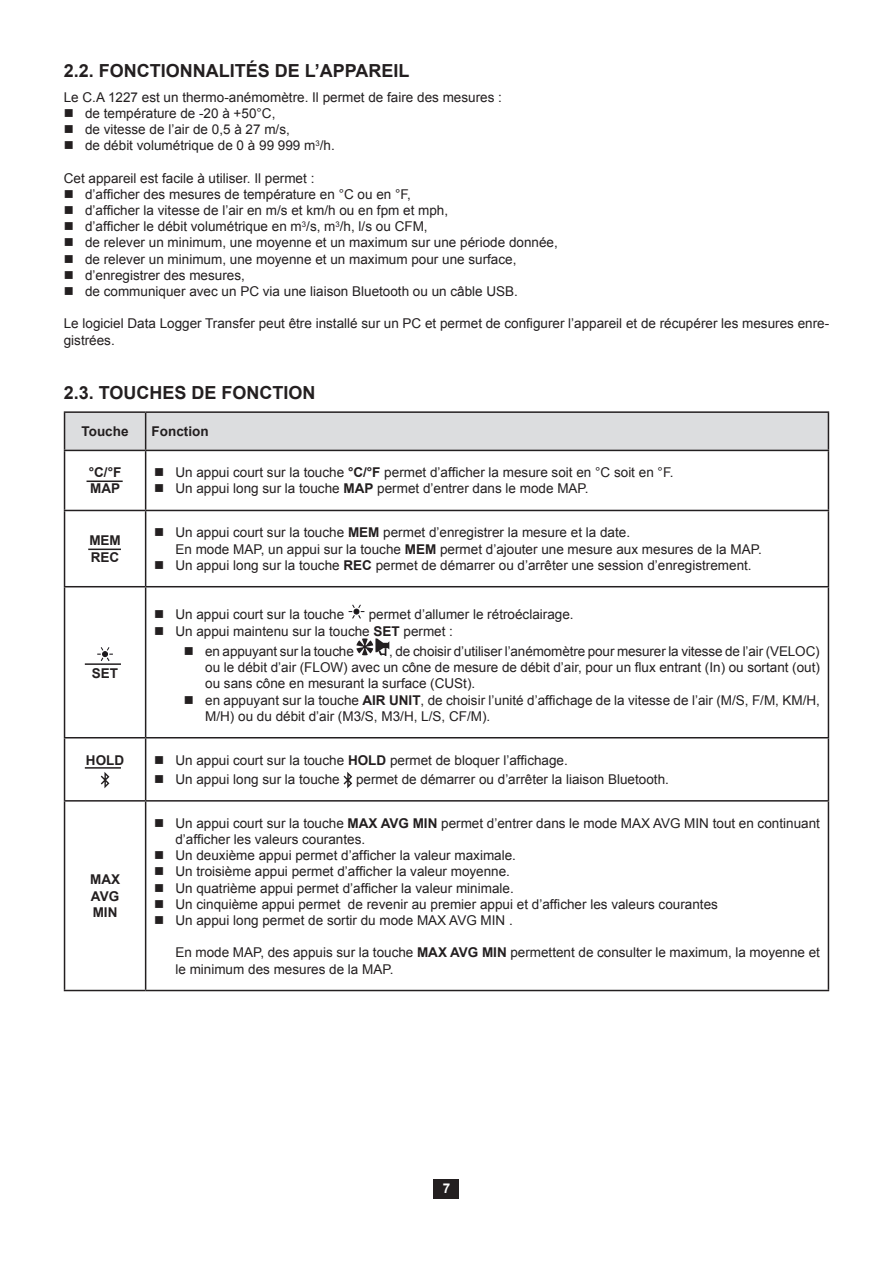
<style>
.page{position:relative;width:893px;height:1263px;background:#fff}
.page>*{position:absolute;margin:0;border:0;box-sizing:border-box;transform-origin:0 0}
.t1{font:700 18px "Arial";color:#231f20}
.Texte_0{font:13.5px/16.2px "Arial";color:#231f20}
.Texte_retrait_5mm{font:13.5px/16.2px "Arial";color:#231f20}
.Texte_0-2{font:700 13.5px "Arial";color:#231f20}
.Titre_tableau{font:700 13.5px "Arial";color:#231f20}
.t2{font:700 13.5px "Arial";color:#fff}
.s1{font-weight:700}
</style>
<div class="page">
<div style="left:434px;top:1179px;width:25px;height:19px;background:#231f20"></div>
<div style="left:65px;top:413px;width:763px;height:37px;background:#dcdddf"></div>
<hr style="left:64px;top:411px;width:82px;height:2px;background:#231f20">
<hr style="left:64px;top:413px;width:1px;height:37px;background:#231f20">
<hr style="left:146px;top:411px;width:683px;height:2px;background:#231f20">
<hr style="left:145px;top:413px;width:1px;height:37px;background:#231f20">
<hr style="left:828px;top:413px;width:1px;height:37px;background:#231f20">
<hr style="left:64px;top:450px;width:82px;height:1px;background:#231f20">
<hr style="left:64px;top:451px;width:1px;height:59px;background:#231f20">
<hr style="left:146px;top:450px;width:683px;height:1px;background:#231f20">
<hr style="left:145px;top:451px;width:1px;height:59px;background:#231f20">
<hr style="left:828px;top:451px;width:1px;height:59px;background:#231f20">
<hr style="left:64px;top:510px;width:82px;height:1px;background:#231f20">
<hr style="left:64px;top:511px;width:1px;height:75px;background:#231f20">
<hr style="left:146px;top:510px;width:683px;height:1px;background:#231f20">
<hr style="left:145px;top:511px;width:1px;height:75px;background:#231f20">
<hr style="left:828px;top:511px;width:1px;height:75px;background:#231f20">
<hr style="left:64px;top:586px;width:82px;height:1px;background:#231f20">
<hr style="left:64px;top:587px;width:1px;height:150px;background:#231f20">
<hr style="left:146px;top:586px;width:683px;height:1px;background:#231f20">
<hr style="left:145px;top:587px;width:1px;height:150px;background:#231f20">
<hr style="left:828px;top:587px;width:1px;height:150px;background:#231f20">
<hr style="left:64px;top:737px;width:82px;height:1px;background:#231f20">
<hr style="left:64px;top:738px;width:1px;height:62px;background:#231f20">
<hr style="left:146px;top:737px;width:683px;height:1px;background:#231f20">
<hr style="left:145px;top:738px;width:1px;height:62px;background:#231f20">
<hr style="left:828px;top:738px;width:1px;height:62px;background:#231f20">
<hr style="left:64px;top:800px;width:82px;height:2px;background:#231f20">
<hr style="left:64px;top:802px;width:1px;height:188px;background:#231f20">
<hr style="left:146px;top:800px;width:683px;height:2px;background:#231f20">
<hr style="left:145px;top:802px;width:1px;height:188px;background:#231f20">
<hr style="left:828px;top:802px;width:1px;height:188px;background:#231f20">
<hr style="left:64px;top:990px;width:82px;height:1px;background:#231f20">
<hr style="left:146px;top:990px;width:683px;height:1px;background:#231f20">
<svg style="left:97px;top:647px;width:16px;height:14px"></svg>
<svg style="left:349px;top:604px;width:15px;height:15px"></svg>
<svg style="left:356px;top:638px;width:33px;height:18px"></svg>
<svg style="left:101px;top:772px;width:8px;height:16px"></svg>
<svg style="left:344px;top:772px;width:8px;height:16px"></svg>
<hr style="left:88px;top:549px;width:33px;height:1px;background:#231f20">
<hr style="left:85px;top:663px;width:36px;height:2px;background:#231f20">
<hr style="left:85px;top:767px;width:36px;height:2px;background:#231f20">
<hr style="left:87px;top:480px;width:36px;height:2px;background:#231f20">
<p class="t1" style="left:64px;top:59px;width:347px">2.2. FONCTIONNALITÉS DE L’APPAREIL</p>
<p class="Texte_0" style="left:64px;top:89px;width:440px">Le C.A 1227 est un thermo-anémomètre. Il permet de faire des mesures :</p>
<p class="Texte_0" style="left:85px;top:105px;width:192px">de température de -20 à +50°C,</p>
<p class="Texte_0" style="left:85px;top:121px;width:206px">de vitesse de l’air de 0,5 à 27 m/s,</p>
<p class="Texte_0" style="left:85px;top:137px;width:251px">de débit volumétrique de 0 à 99 999 m<sup>3</sup>/h.</p>
<p class="Texte_0" style="left:64px;top:170px;width:252px">Cet appareil est facile à utiliser. Il permet :</p>
<p class="Texte_0" style="left:85px;top:186px;width:327px">d’afficher des mesures de température en °C ou en °F,</p>
<p class="Texte_0" style="left:85px;top:202px;width:365px">d’afficher la vitesse de l’air en m/s et km/h ou en fpm et mph,</p>
<p class="Texte_0" style="left:85px;top:218px;width:344px">d’afficher le débit volumétrique en m<sup>3</sup>/s, m<sup>3</sup>/h, l/s ou CFM,</p>
<p class="Texte_0" style="left:85px;top:235px;width:474px">de relever un minimum, une moyenne et un maximum sur une période donnée,</p>
<p class="Texte_0" style="left:85px;top:251px;width:433px">de relever un minimum, une moyenne et un maximum pour une surface,</p>
<p class="Texte_0" style="left:85px;top:267px;width:161px">d’enregistrer des mesures,</p>
<p class="Texte_0" style="left:85px;top:283px;width:434px">de communiquer avec un PC via une liaison Bluetooth ou un câble USB.</p>
<p class="Texte_0" style="left:64px;top:316px;width:767px">Le logiciel Data Logger Transfer peut être installé sur un PC et permet de configurer l’appareil et de récupérer les mesures enre&shy;gistrées.</p>
<p class="t1" style="left:64px;top:380px;width:253px">2.3. TOUCHES DE FONCTION</p>
<p class="Titre_tableau" style="left:82px;top:422px;width:49px">Touche</p>
<p class="Titre_tableau" style="left:152px;top:422px;width:58px">Fonction</p>
<p class="Texte_0-2" style="left:89px;top:463px;width:34px">°C/°F</p>
<p class="Texte_0-2" style="left:90px;top:480px;width:31px">MAP</p>
<p class="Texte_0" style="left:175px;top:465px;width:500px">Un appui court sur la touche <span class="s1">°C/°F</span> permet d’afficher la mesure soit en °C soit en °F.</p>
<p class="Texte_0" style="left:175px;top:481px;width:415px">Un appui long sur la touche <span class="s1">MAP</span> permet d’entrer dans le mode MAP.</p>
<p class="Texte_0-2" style="left:89px;top:532px;width:33px">MEM</p>
<p class="Texte_0-2" style="left:91px;top:548px;width:30px">REC</p>
<p class="Texte_0-2" style="left:92px;top:664px;width:28px">SET</p>
<p class="Texte_0" style="left:175px;top:525px;width:456px">Un appui court sur la touche <span class="s1">MEM</span> permet d’enregistrer la mesure et la date.</p>
<p class="Texte_retrait_5mm" style="left:175px;top:541px;width:588px">En mode MAP, un appui sur la touche <span class="s1">MEM</span> permet d’ajouter une mesure aux mesures de la MAP.</p>
<p class="Texte_0" style="left:175px;top:557px;width:578px">Un appui long sur la touche <span class="s1">REC</span> permet de démarrer ou d’arrêter une session d’enregistrement.</p>
<p class="Texte_0" style="left:175px;top:607px;width:170px">Un appui court sur la touche</p>
<p class="Texte_0" style="left:369px;top:607px;width:206px">permet d’allumer le rétroéclairage.</p>
<p class="Texte_0" style="left:175px;top:623px;width:279px">Un appui maintenu sur la touche <span class="s1">SET</span> permet :</p>
<p class="Texte_0" style="left:205px;top:643px;width:150px">en appuyant sur la touche</p>
<p class="Texte_0" style="left:205px;top:643px;width:616px;text-align:justify;text-indent:184px">, de choisir d’utiliser l’anémomètre pour mesurer la vitesse de l’air (VELOC) ou le débit d’air (FLOW) avec un cône de mesure de débit d’air, pour un flux entrant (In) ou sortant (out) ou sans cône en mesurant la surface (CUSt).</p>
<p class="Texte_0" style="left:205px;top:692px;width:616px">en appuyant sur la touche <span class="s1">AIR UNIT</span>, de choisir l’unité d’affichage de la vitesse de l’air (M/S, F/M, KM/H,<br>M/H) ou du débit d’air (M3/S, M3/H, L/S, CF/M).</p>
<p class="Texte_0-2" style="left:86px;top:751px;width:40px">HOLD</p>
<p class="Texte_0" style="left:175px;top:752px;width:394px">Un appui court sur la touche <span class="s1">HOLD</span> permet de bloquer l’affichage.</p>
<p class="Texte_0" style="left:175px;top:771px;width:495px">Un appui long sur la touche permet de démarrer ou d’arrêter la liaison Bluetooth.</p>
<p class="Texte_0-2" style="left:90px;top:871px;width:31px">MAX</p>
<p class="Texte_0-2" style="left:91px;top:887px;width:30px">AVG</p>
<p class="Texte_0-2" style="left:93px;top:903px;width:26px">MIN</p>
<p class="Texte_0" style="left:175px;top:815px;width:646px">Un appui court sur la touche <span class="s1">MAX AVG MIN</span> permet d’entrer dans le mode MAX AVG MIN tout en continuant d’afficher les valeurs courantes.</p>
<p class="Texte_0" style="left:175px;top:847px;width:342px">Un deuxième appui permet d’afficher la valeur maximale.</p>
<p class="Texte_0" style="left:175px;top:863px;width:336px">Un troisième appui permet d’afficher la valeur moyenne.</p>
<p class="Texte_0" style="left:175px;top:880px;width:340px">Un quatrième appui permet d’afficher la valeur minimale.</p>
<p class="Texte_0" style="left:175px;top:896px;width:544px">Un cinquième appui permet de revenir au premier appui et d’afficher les valeurs courantes</p>
<p class="Texte_0" style="left:175px;top:912px;width:339px">Un appui long permet de sortir du mode MAX AVG MIN .</p>
<p class="Texte_retrait_5mm" style="left:175px;top:944px;width:646px">En mode MAP, des appuis sur la touche <span class="s1">MAX AVG MIN</span> permettent de consulter le maximum, la moyenne et le minimum des mesures de la MAP.</p>
<p class="t2" style="left:443px;top:1180px;width:9px">7</p>
</div>
